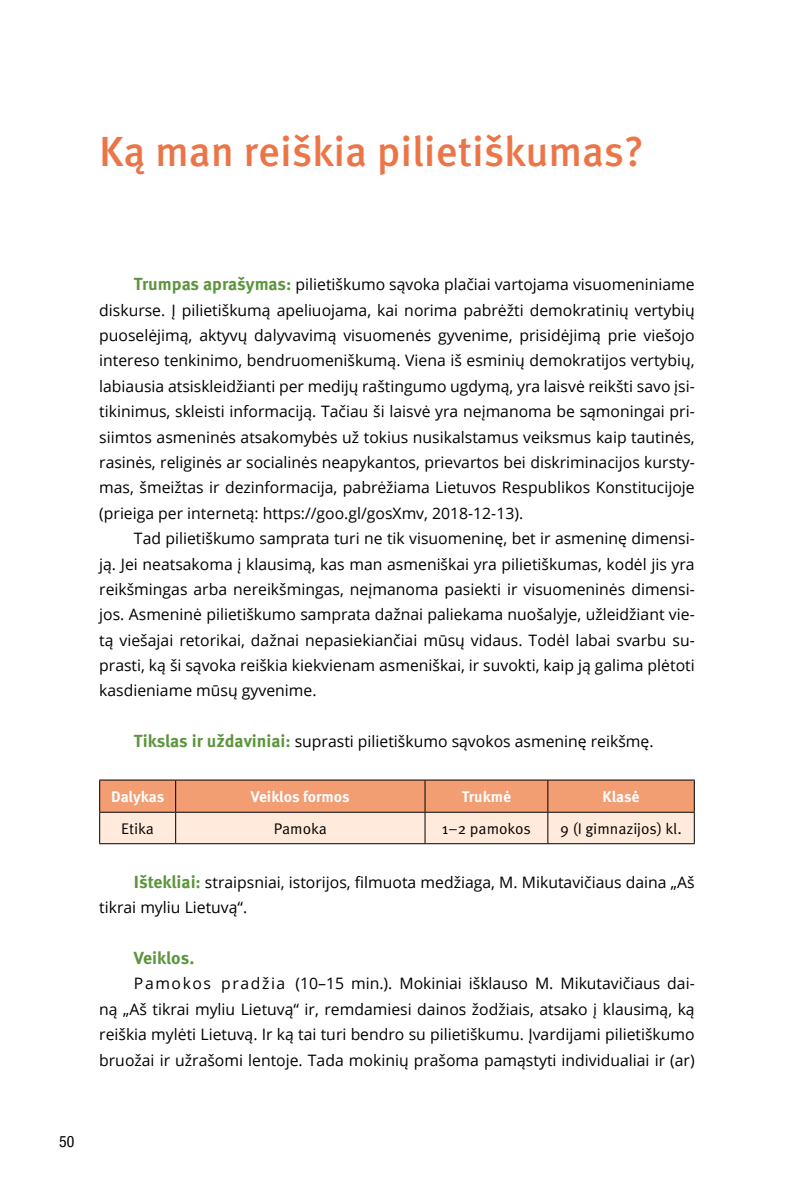
<style>
.page{position:relative;width:794px;height:1191px;background:#fff}
.page>*{position:absolute;margin:0;border:0;box-sizing:border-box;transform-origin:0 0}
.t1{font:500 42px "Meta Pro";color:#ec7548}
.t2{font:700 17.5px "Meta Pro";letter-spacing:-.005em;color:#5b953c}
.t3{font:15.75px/25.4px "Open Sans";color:#000;text-align:justify}
.t4{font:condensed 15.75px "Helvetica Neue LT Com";color:#000}
.t5{font:15.4px "Meta Pro";color:#000}
.t6{font:700 15.4px "Meta Pro";color:#fff}
.s1{font-family:"Meta Pro";font-weight:700;font-size:17.5px;color:#5b953c}
</style>
<div class="page">
<svg style="left:100px;top:780px;width:594px;height:63px;background:#f5bfa3"></svg>
<hr style="left:99px;top:779px;width:77px;height:1px;background:#000">
<hr style="left:99px;top:780px;width:1px;height:32px;background:#000">
<hr style="left:176px;top:779px;width:249px;height:1px;background:#000">
<hr style="left:175px;top:780px;width:1px;height:32px;background:#000">
<hr style="left:425px;top:779px;width:123px;height:1px;background:#000">
<hr style="left:424px;top:780px;width:1px;height:32px;background:#000">
<hr style="left:548px;top:779px;width:146px;height:1px;background:#000">
<hr style="left:547px;top:780px;width:1px;height:32px;background:#000">
<hr style="left:694px;top:780px;width:1px;height:32px;background:#000">
<hr style="left:99px;top:812px;width:77px;height:1px;background:#000">
<hr style="left:99px;top:812px;width:1px;height:31px;background:#000">
<hr style="left:176px;top:812px;width:249px;height:1px;background:#000">
<hr style="left:175px;top:812px;width:1px;height:31px;background:#000">
<hr style="left:425px;top:812px;width:123px;height:1px;background:#000">
<hr style="left:424px;top:812px;width:1px;height:31px;background:#000">
<hr style="left:548px;top:812px;width:146px;height:1px;background:#000">
<hr style="left:547px;top:812px;width:1px;height:31px;background:#000">
<hr style="left:694px;top:812px;width:1px;height:31px;background:#000">
<hr style="left:99px;top:843px;width:77px;height:1px;background:#000">
<hr style="left:176px;top:843px;width:249px;height:1px;background:#000">
<hr style="left:425px;top:843px;width:123px;height:1px;background:#000">
<hr style="left:548px;top:843px;width:146px;height:1px;background:#000">
<h1 class="t1" style="left:99px;top:124px;width:546px">Ką man reiškia pilietiškumas?</h1>
<p class="t3" style="left:99px;top:271px;width:597px;text-indent:35px"><span class="s1">Trumpas aprašymas:</span> pilietiškumo sąvoka plačiai vartojama visuomeniniame diskurse. Į pilietiškumą apeliuojama, kai norima pabrėžti demokratinių vertybių puoselėjimą, aktyvų dalyvavimą visuomenės gyvenime, prisidėjimą prie viešojo intereso tenkinimo, bendruomeniškumą. Viena iš esminių demokratijos vertybių, labiausia atsiskleidžianti per medijų raštingumo ugdymą, yra laisvė reikšti savo įsi&shy;tikinimus, skleisti informaciją. Tačiau ši laisvė yra neįmanoma be sąmoningai pri&shy;siimtos asmeninės atsakomybės už tokius nusikalstamus veiksmus kaip tautinės, rasinės, religinės ar socialinės neapykantos, prievartos bei diskriminacijos kursty&shy;mas, šmeižtas ir dezinformacija, pabrėžiama Lietuvos Respublikos Konstitucijoje (prieiga per internetą: https://goo.gl/gosXmv, 2018-12-13).</p>
<p class="t3" style="left:99px;top:525px;width:597px;text-indent:35px">Tad pilietiškumo samprata turi ne tik visuomeninę, bet ir asmeninę dimensi&shy;ją. Jei neatsakoma į klausimą, kas man asmeniškai yra pilietiškumas, kodėl jis yra reikšmingas arba nereikšmingas, neįmanoma pasiekti ir visuomeninės dimensi&shy;jos. Asmeninė pilietiškumo samprata dažnai paliekama nuošalyje, užleidžiant vie&shy;tą viešajai retorikai, dažnai nepasiekiančiai mūsų vidaus. Todėl labai svarbu su&shy;prasti, ką ši sąvoka reiškia kiekvienam asmeniškai, ir suvokti, kaip ją galima plėtoti kasdieniame mūsų gyvenime.</p>
<p class="t3" style="left:134px;top:728px;width:521px"><span class="s1">Tikslas ir uždaviniai:</span> suprasti pilietiškumo sąvokos asmeninę reikšmę.</p>
<p class="t6" style="left:111px;top:786px;width:55px">Dalykas</p>
<p class="t6" style="left:251px;top:786px;width:100px">Veiklos formos</p>
<p class="t6" style="left:462px;top:786px;width:51px">Trukmė</p>
<p class="t6" style="left:602px;top:786px;width:39px">Klasė</p>
<p class="t5" style="left:121px;top:818px;width:34px">Etika</p>
<p class="t5" style="left:274px;top:818px;width:55px">Pamoka</p>
<p class="t5" style="left:442px;top:818px;width:91px">1–2 pamokos</p>
<p class="t5" style="left:560px;top:818px;width:123px">9 (I gimnazijos) kl.</p>
<p class="t3" style="left:99px;top:869px;width:597px;text-indent:35px"><span class="s1">Ištekliai:</span> straipsniai, istorijos, filmuota medžiaga, M. Mikutavičiaus daina „Aš tikrai myliu Lietuvą“.</p>
<p class="t2" style="left:134px;top:947px;width:62px">Veiklos.</p>
<p class="t3" style="left:99px;top:970px;width:597px;text-indent:35px">Pamokos pradžia (10–15 min.). Mokiniai išklauso M. Mikutavičiaus dai&shy;ną „Aš tikrai myliu Lietuvą“ ir, remdamiesi dainos žodžiais, atsako į klausimą, ką reiškia mylėti Lietuvą. I r ką tai turi bendro su pilietiškumu. Įvardijami pilietiškumo bruožai ir užrašomi lentoje. Tada mokinių prašoma pamąstyti individualiai ir (ar)</p>
<p class="t4" style="left:59px;top:1132px;width:17px">50</p>
</div>
